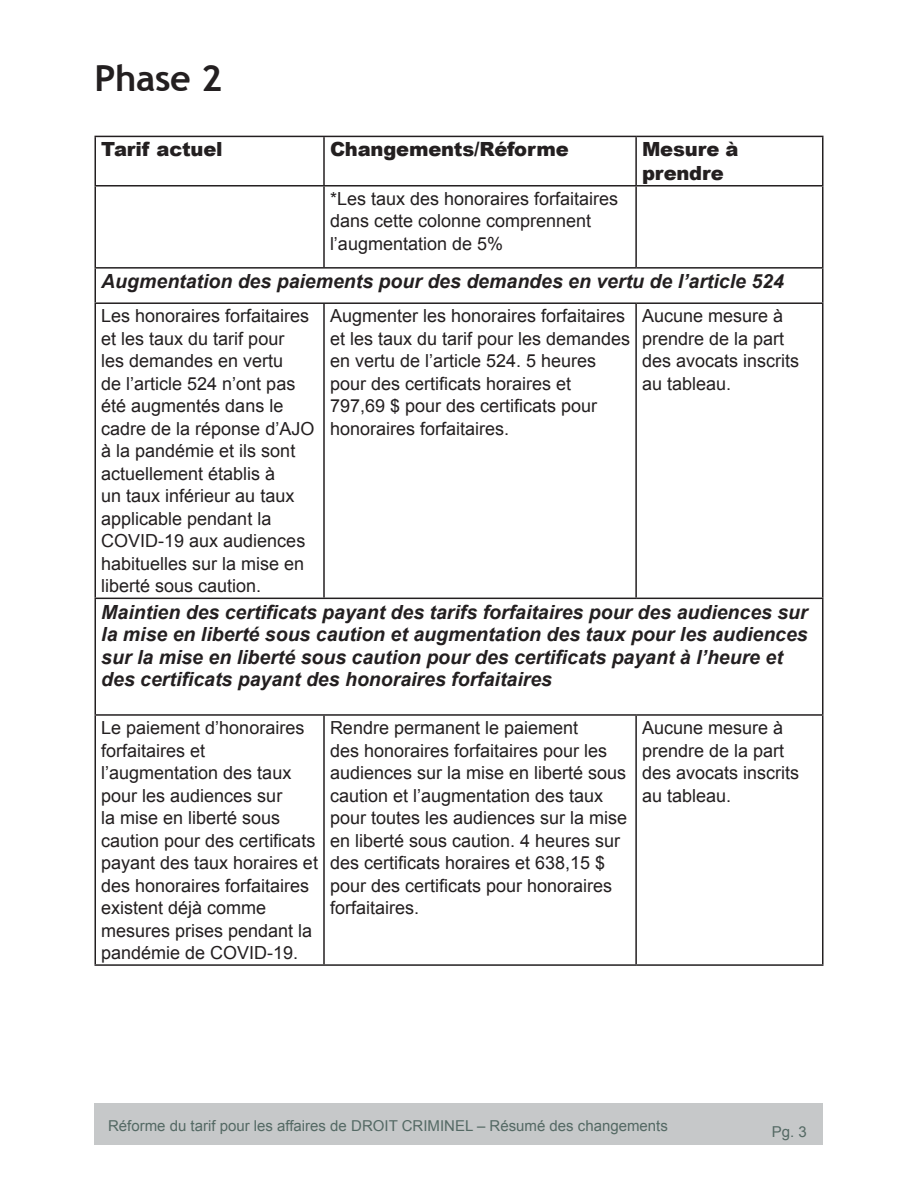
<style>
.page{position:relative;width:918px;height:1188px;background:#fff}
.page>*{position:absolute;margin:0;border:0;box-sizing:border-box;transform-origin:0 0}
.Heading_2{font:700 36px "Trebuchet MS";letter-spacing:-.01em;color:#231f20}
.t1{font:italic 700 19.5px/22.5px "Arial";color:#231f20}
.Table_Header{font:900 19.5px/23.4px "Arial";letter-spacing:-.01em;color:#231f20}
.t2{font:18px/22.5px "Arial";color:#231f20}
.t3{font:15px "Arial";color:#546964}
</style>
<div class="page">
<div style="left:94px;top:1104px;width:730px;height:41px;background:#c6c8c9"></div>
<hr style="left:94px;top:136px;width:230px;height:1px;background:#231f20">
<hr style="left:94px;top:137px;width:2px;height:48px;background:#231f20">
<hr style="left:324px;top:136px;width:312px;height:1px;background:#231f20">
<hr style="left:323px;top:137px;width:2px;height:48px;background:#231f20">
<hr style="left:636px;top:136px;width:187px;height:1px;background:#231f20">
<hr style="left:635px;top:137px;width:2px;height:48px;background:#231f20">
<hr style="left:822px;top:137px;width:2px;height:48px;background:#231f20">
<hr style="left:94px;top:185px;width:230px;height:2px;background:#231f20">
<hr style="left:94px;top:187px;width:2px;height:80px;background:#231f20">
<hr style="left:324px;top:185px;width:312px;height:2px;background:#231f20">
<hr style="left:323px;top:187px;width:2px;height:80px;background:#231f20">
<hr style="left:636px;top:185px;width:187px;height:2px;background:#231f20">
<hr style="left:635px;top:187px;width:2px;height:80px;background:#231f20">
<hr style="left:822px;top:187px;width:2px;height:80px;background:#231f20">
<hr style="left:94px;top:267px;width:230px;height:2px;background:#231f20">
<hr style="left:94px;top:269px;width:2px;height:33px;background:#231f20">
<hr style="left:324px;top:267px;width:312px;height:2px;background:#231f20">
<hr style="left:636px;top:267px;width:187px;height:2px;background:#231f20">
<hr style="left:822px;top:269px;width:2px;height:33px;background:#231f20">
<hr style="left:94px;top:302px;width:230px;height:2px;background:#231f20">
<hr style="left:94px;top:304px;width:2px;height:294px;background:#231f20">
<hr style="left:324px;top:302px;width:312px;height:2px;background:#231f20">
<hr style="left:323px;top:304px;width:2px;height:294px;background:#231f20">
<hr style="left:636px;top:302px;width:187px;height:2px;background:#231f20">
<hr style="left:635px;top:304px;width:2px;height:294px;background:#231f20">
<hr style="left:822px;top:304px;width:2px;height:294px;background:#231f20">
<hr style="left:94px;top:598px;width:230px;height:1px;background:#231f20">
<hr style="left:94px;top:599px;width:2px;height:115px;background:#231f20">
<hr style="left:324px;top:598px;width:312px;height:1px;background:#231f20">
<hr style="left:636px;top:598px;width:187px;height:1px;background:#231f20">
<hr style="left:822px;top:599px;width:2px;height:115px;background:#231f20">
<hr style="left:94px;top:714px;width:230px;height:2px;background:#231f20">
<hr style="left:94px;top:716px;width:2px;height:248px;background:#231f20">
<hr style="left:324px;top:714px;width:312px;height:2px;background:#231f20">
<hr style="left:323px;top:716px;width:2px;height:248px;background:#231f20">
<hr style="left:636px;top:714px;width:187px;height:2px;background:#231f20">
<hr style="left:635px;top:716px;width:2px;height:248px;background:#231f20">
<hr style="left:822px;top:716px;width:2px;height:248px;background:#231f20">
<hr style="left:94px;top:964px;width:230px;height:2px;background:#231f20">
<hr style="left:324px;top:964px;width:312px;height:2px;background:#231f20">
<hr style="left:636px;top:964px;width:187px;height:2px;background:#231f20">
<h2 class="Heading_2" style="left:94px;top:56px;width:129px">Phase 2</h2>
<p class="Table_Header" style="left:101px;top:137px;width:123px">Tarif actuel</p>
<p class="Table_Header" style="left:330px;top:137px;width:240px">Changements/Réforme</p>
<p class="Table_Header" style="left:642px;top:137px;width:98px">Mesure à prendre</p>
<p class="t2" style="left:330px;top:187px;width:290px">*Les taux des honoraires forfaitaires dans cette colonne comprennent l’augmentation de 5%</p>
<p class="t1" style="left:101px;top:271px;width:684px">Augmentation des paiements pour des demandes en vertu de l’article 524</p>
<p class="t2" style="left:101px;top:305px;width:215px">Les honoraires forfaitaires et les taux du tarif pour<br>les demandes en vertu<br>de l’article 524 n’ont pas été augmentés dans le cadre de la réponse d’AJO à la pandémie et ils sont actuellement établis à<br>un taux inférieur au taux applicable pendant la<br>COVID-19 aux audiences habituelles sur la mise en liberté sous caution.</p>
<p class="t2" style="left:330px;top:305px;width:302px">Augmenter les honoraires forfaitaires et les taux du tarif pour les demandes en vertu de l’article 524. 5 heures pour des certificats horaires et 797,69 $ pour des certificats pour honoraires forfaitaires.</p>
<p class="t2" style="left:642px;top:305px;width:159px">Aucune mesure à prendre de la part des avocats inscrits au tableau.</p>
<p class="t1" style="left:101px;top:601px;width:708px">Maintien des certificats payant des tarifs forfaitaires pour des audiences sur la mise en liberté sous caution et augmentation des taux pour les audiences sur la mise en liberté sous caution pour des certificats payant à l’heure et des certificats payant des honoraires forfaitaires</p>
<p class="t2" style="left:101px;top:717px;width:218px">Le paiement d’honoraires forfaitaires et l’augmentation des taux pour les audiences sur<br>la mise en liberté sous caution pour des certificats payant des taux horaires et des honoraires forfaitaires existent déjà comme mesures prises pendant la pandémie de COVID-19.</p>
<p class="t2" style="left:330px;top:717px;width:299px">Rendre permanent le paiement<br>des honoraires forfaitaires pour les audiences sur la mise en liberté sous caution et l’augmentation des taux pour toutes les audiences sur la mise en liberté sous caution. 4 heures sur des certificats horaires et 638,15 $ pour des certificats pour honoraires forfaitaires.</p>
<p class="t2" style="left:642px;top:717px;width:159px">Aucune mesure à prendre de la part des avocats inscrits au tableau.</p>
<p class="t3" style="left:108px;top:1116px;width:561px">Réforme du tarif pour les affaires de DROIT CRIMINEL – Résumé des changements</p>
<p class="t3" style="left:772px;top:1122px;width:37px">Pg. 3</p>
</div>
